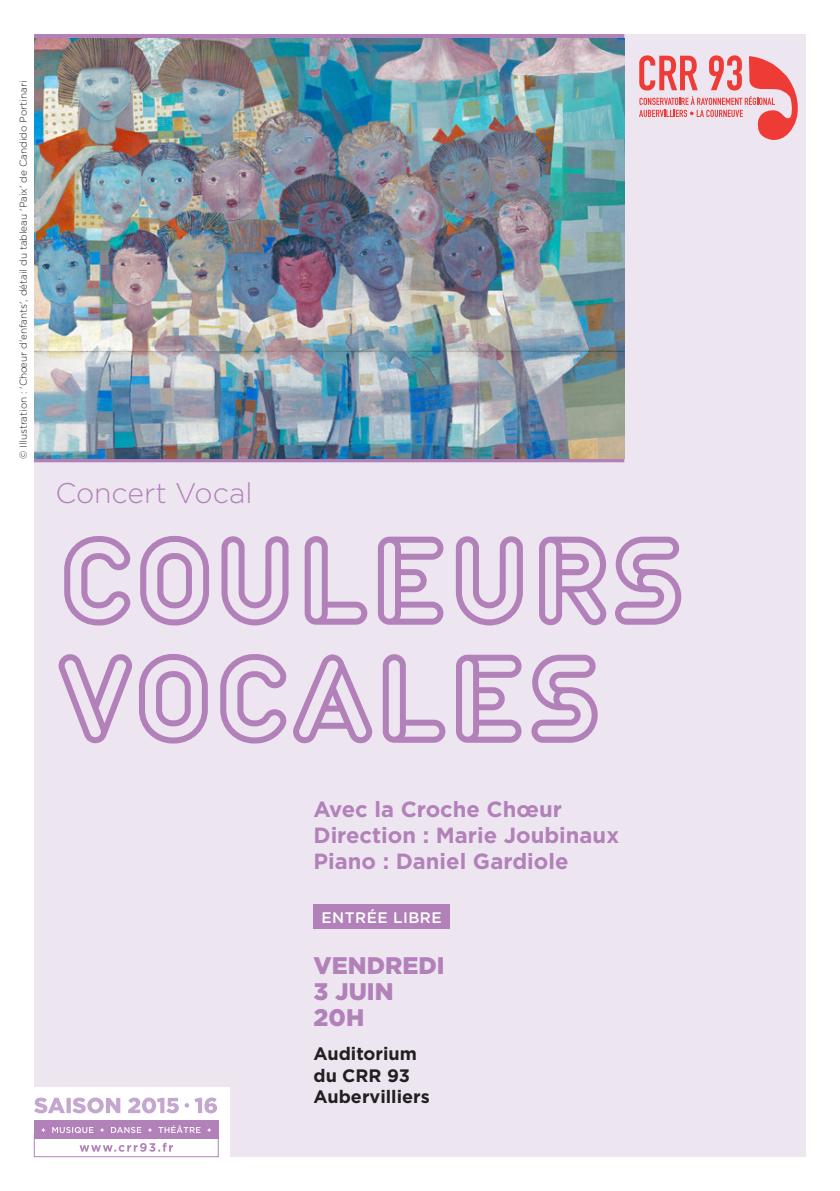
<style>
.page{position:relative;width:840px;height:1191px;background:#fff}
.page>*{position:absolute;margin:0;border:0;box-sizing:border-box;transform-origin:0 0}
.t1{font:124px "Circuit";color:#b281b9}
.t2{font:300 28.4px "Gotham HTF";color:#b281b9}
.t3{font:900 24px "Gotham HTF";color:#b281b9}
.t4{font:700 22px "Gotham HTF";color:#b281b9}
.t5{font:700 18px/21.6px "Gotham HTF";color:#231f20}
.t6{font:500 15.2px "Gotham HTF";letter-spacing:.03em;color:#fff}
.t7{font:300 10px "Gotham HTF";color:#231f20}
</style>
<div class="page">
<div style="left:34px;top:34px;width:771px;height:1123px;background:#ede6f1"></div>
<div style="left:0;top:1087px;width:230px;height:70px;background:#fff"></div>
<div style="left:84px;top:1120px;width:73px;height:18px;background:#b281b9"></div>
<div style="left:34px;top:1120px;width:62px;height:18px;background:#b281b9"></div>
<div style="left:157px;top:1120px;width:61px;height:18px;background:#b281b9"></div>
<svg style="left:41px;top:1125px;width:170px;height:8px"></svg>
<div style="left:34px;top:1134px;width:184px;height:23px;border:1px solid #b281b9"></div>
<svg style="left:79px;top:1142px;width:94px;height:9px"></svg>
<svg style="left:639px;top:55px;width:159px;height:85px"></svg>
<svg style="left:34px;top:1097px;width:183px;height:16px"></svg>
<div style="left:313px;top:904px;width:136px;height:25px;background:#b281b9"></div>
<hr style="left:34px;top:34px;width:590px;height:4px;background:#b281b9">
<svg style="left:34px;top:458px;width:590px;height:4px;background:#9c7dab"></svg>
<img style="left:34px;top:38px;width:590px;height:420px">
<p class="t7" style="left:18px;top:459px;width:380px;rotate:-90deg">© Illustration : 'Chœur d'enfants', détail du tableau 'Paix' de Candido Portinari</p>
<p class="t2" style="left:55px;top:478px;width:198px">Concert Vocal</p>
<p class="t1" style="left:57px;top:505px;width:630px">COULEURS</p>
<p class="t1" style="left:57px;top:623px;width:547px">VOCALES</p>
<p class="t4" style="left:313px;top:796px;width:250px">Avec la Croche Chœur</p>
<p class="t4" style="left:313px;top:822px;width:307px">Direction : Marie Joubinaux</p>
<p class="t4" style="left:313px;top:849px;width:256px">Piano : Daniel Gardiole</p>
<p class="t6" style="left:321px;top:909px;width:121px">ENTRÉE LIBRE</p>
<p class="t3" style="left:313px;top:952px;width:132px">VENDREDI</p>
<p class="t3" style="left:313px;top:978px;width:81px">3 JUIN</p>
<p class="t3" style="left:313px;top:1004px;width:52px">20H</p>
<p class="t5" style="left:313px;top:1042px;width:105px">Auditorium du CRR 93</p>
<p class="t5" style="left:313px;top:1085px;width:118px">Aubervilliers</p>
</div>
